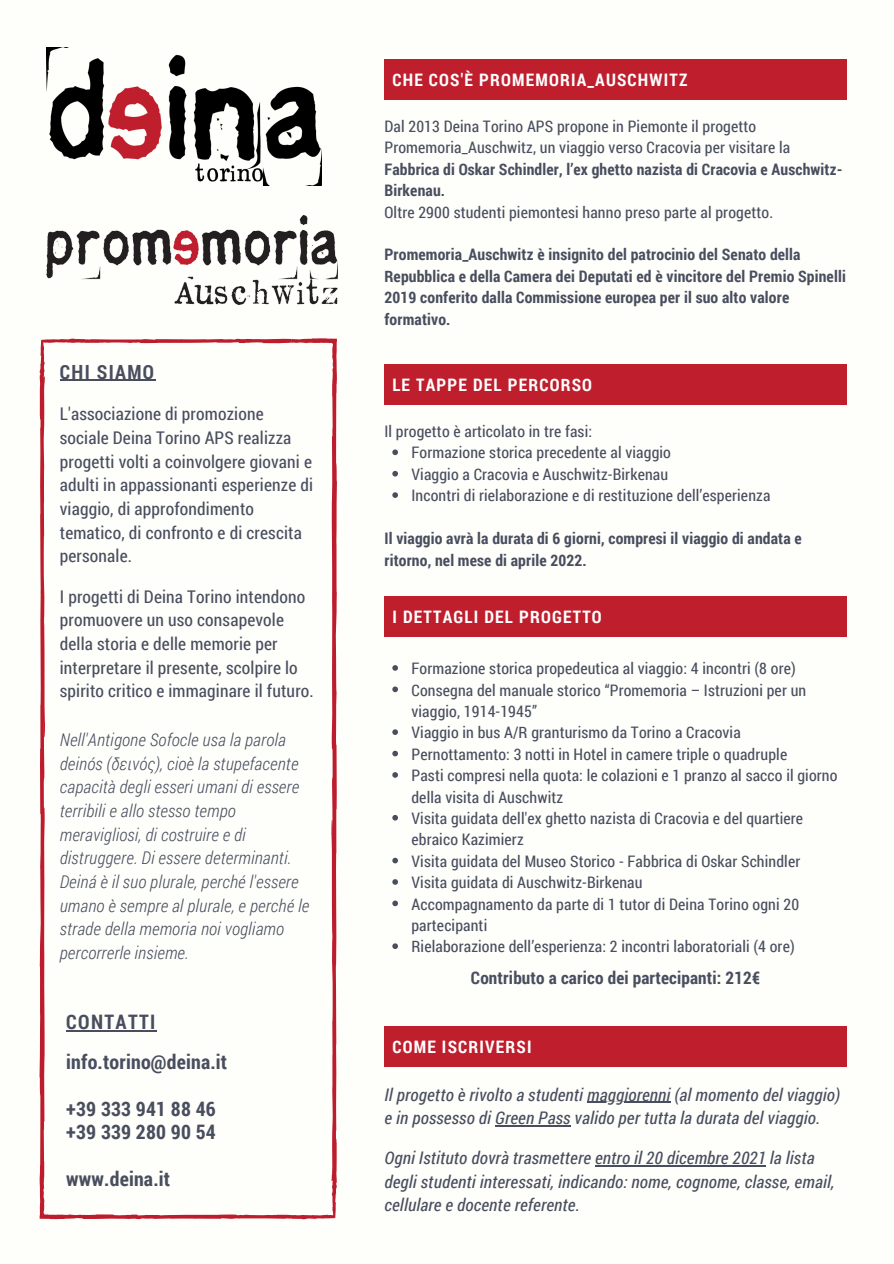
<style>
.page{position:relative;width:894px;height:1264px;background:#fff}
.page>*{position:absolute;margin:0;border:0;box-sizing:border-box;transform-origin:0 0}
.t1{font:700 19.95px "Roboto Condensed";letter-spacing:.01em;color:#494e5f}
.t2{font:700 19.95px "Roboto Condensed";letter-spacing:.07em;color:#494e5f}
.t3{font:700 19.5px "Roboto Condensed";letter-spacing:.07em;color:#494e5f}
.t4{font:17.55px/23.7px "Roboto Condensed";letter-spacing:.01em;color:#494e5f}
.t5{font:italic 300 17.55px/23.7px "Roboto Condensed";letter-spacing:.01em;color:#494e5f}
.t6{font:italic 17.4px/23.7px "Roboto Condensed";letter-spacing:.01em;color:#494e5f}
.t7{font:700 17.4px "Roboto Condensed";letter-spacing:.01em;color:#494e5f}
.t8{font:700 17.25px "Roboto Condensed";letter-spacing:.07em;color:#fff}
.t9{font:15.9px/21.5px "Roboto Condensed";letter-spacing:.01em;color:#494e5f}
.t10{font:700 15.9px/21.5px "Roboto Condensed";letter-spacing:.01em;color:#494e5f}
</style>
<div class="page">
<div style="left:0;top:0;width:893px;height:1263px;background:#fefefa"></div>
<div style="left:384px;top:60px;width:462px;height:40px;background:#bf1e2d"></div>
<img style="left:46px;top:216px;width:291px;height:89px">
<svg style="left:39px;top:338px;width:298px;height:881px"></svg>
<div style="left:384px;top:596px;width:462px;height:41px;background:#bf1e2d"></div>
<div style="left:384px;top:364px;width:462px;height:40px;background:#bf1e2d"></div>
<div style="left:384px;top:1026px;width:462px;height:40px;background:#bf1e2d"></div>
<hr style="left:60px;top:379px;width:95px;height:2px;background:#494e5f">
<svg style="left:392px;top:665px;width:6px;height:5px"></svg>
<svg style="left:392px;top:686px;width:6px;height:6px"></svg>
<svg style="left:392px;top:729px;width:6px;height:6px"></svg>
<svg style="left:392px;top:750px;width:6px;height:6px"></svg>
<svg style="left:392px;top:772px;width:6px;height:5px"></svg>
<svg style="left:392px;top:815px;width:6px;height:5px"></svg>
<svg style="left:392px;top:857px;width:6px;height:6px"></svg>
<svg style="left:392px;top:879px;width:6px;height:5px"></svg>
<svg style="left:392px;top:900px;width:6px;height:6px"></svg>
<svg style="left:392px;top:943px;width:6px;height:6px"></svg>
<svg style="left:392px;top:449px;width:6px;height:6px"></svg>
<svg style="left:392px;top:471px;width:6px;height:5px"></svg>
<svg style="left:392px;top:492px;width:6px;height:6px"></svg>
<hr style="left:587px;top:1101px;width:83px;height:1px;background:#494e5f">
<hr style="left:495px;top:1125px;width:75px;height:1px;background:#494e5f">
<hr style="left:595px;top:1164px;width:170px;height:2px;background:#494e5f">
<hr style="left:66px;top:1030px;width:91px;height:1px;background:#494e5f">
<img style="left:46px;top:48px;width:275px;height:137px">
<p class="t3" style="left:60px;top:358px;width:96px">CHI SIAMO</p>
<p class="t4" style="left:60px;top:401px;width:255px">L'associazione di promozione sociale Deina Torino APS realizza progetti volti a coinvolgere giovani e adulti in appassionanti esperienze di viaggio, di approfondimento tematico, di confronto e di crescita personale.</p>
<p class="t4" style="left:60px;top:584px;width:255px">I progetti di Deina Torino intendono promuovere un uso consapevole della storia e delle memorie per interpretare il presente, scolpire lo spirito critico e immaginare il futuro.</p>
<p class="t5" style="left:60px;top:727px;width:251px">Nell'Antigone Sofocle usa la parola deinós (δεινός), cioè la stupefacente capacità degli esseri umani di essere terribili e allo stesso tempo meravigliosi, di costruire e di distruggere. Di essere determinanti.<br>Deiná è il suo plurale, perché l'essere umano è sempre al plurale, e perché le strade della memoria noi vogliamo percorrerle insieme.</p>
<p class="t2" style="left:66px;top:1008px;width:91px">CONTATTI</p>
<p class="t1" style="left:66px;top:1047px;width:162px">info.torino@deina.it</p>
<p class="t1" style="left:66px;top:1094px;width:151px">+39 333 941 88 46</p>
<p class="t1" style="left:66px;top:1118px;width:151px">+39 339 280 90 54</p>
<p class="t1" style="left:66px;top:1165px;width:105px">www.deina.it</p>
<p class="t8" style="left:392px;top:68px;width:296px">CHE COS'È PROMEMORIA_AUSCHWITZ</p>
<p class="t9" style="left:384px;top:115px;width:407px">Dal 2013 Deina Torino APS propone in Piemonte il progetto<br>Promemoria_Auschwitz, un viaggio verso Cracovia per visitare la</p>
<p class="t10" style="left:384px;top:158px;width:459px">Fabbrica di Oskar Schindler, l’ex ghetto nazista di Cracovia e Auschwitz-<br>Birkenau.</p>
<p class="t9" style="left:384px;top:201px;width:390px">Oltre 2900 studenti piemontesi hanno preso parte al progetto.</p>
<p class="t10" style="left:384px;top:243px;width:463px">Promemoria_Auschwitz è insignito del patrocinio del Senato della Repubblica e della Camera dei Deputati ed è vincitore del Premio Spinelli 2019 conferito dalla Commissione europea per il suo alto valore formativo.</p>
<p class="t8" style="left:392px;top:372px;width:201px">LE TAPPE DEL PERCORSO</p>
<p class="t9" style="left:384px;top:420px;width:209px">Il progetto è articolato in tre fasi:</p>
<p class="t9" style="left:411px;top:441px;width:261px">Formazione storica precedente al viaggio</p>
<p class="t9" style="left:411px;top:463px;width:258px">Viaggio a Cracovia e Auschwitz-Birkenau</p>
<p class="t9" style="left:411px;top:484px;width:360px">Incontri di rielaborazione e di restituzione dell’esperienza</p>
<p class="t10" style="left:384px;top:527px;width:418px">Il viaggio avrà la durata di 6 giorni, compresi il viaggio di andata e ritorno, nel mese di aprile 2022.</p>
<p class="t8" style="left:392px;top:605px;width:211px">I DETTAGLI DEL PROGETTO</p>
<p class="t9" style="left:411px;top:657px;width:386px">Formazione storica propedeutica al viaggio: 4 incontri (8 ore)</p>
<p class="t9" style="left:411px;top:678px;width:396px">Consegna del manuale storico “Promemoria – Istruzioni per un viaggio, 1914-1945”</p>
<p class="t9" style="left:411px;top:721px;width:331px">Viaggio in bus A/R granturismo da Torino a Cracovia</p>
<p class="t9" style="left:411px;top:742px;width:377px">Pernottamento: 3 notti in Hotel in camere triple o quadruple</p>
<p class="t9" style="left:411px;top:764px;width:427px">Pasti compresi nella quota: le colazioni e 1 pranzo al sacco il giorno della visita di Auschwitz</p>
<p class="t9" style="left:411px;top:807px;width:393px">Visita guidata dell'ex ghetto nazista di Cracovia e del quartiere ebraico Kazimierz</p>
<p class="t9" style="left:411px;top:849px;width:390px">Visita guidata del Museo Storico - Fabbrica di Oskar Schindler</p>
<p class="t9" style="left:411px;top:871px;width:232px">Visita guidata di Auschwitz-Birkenau</p>
<p class="t9" style="left:411px;top:892px;width:389px">Accompagnamento da parte di 1 tutor di Deina Torino ogni 20 partecipanti</p>
<p class="t9" style="left:411px;top:935px;width:384px">Rielaborazione dell’esperienza: 2 incontri laboratoriali (4 ore)</p>
<p class="t7" style="left:471px;top:965px;width:291px">Contributo a carico dei partecipanti: 212€</p>
<p class="t8" style="left:392px;top:1034px;width:141px">COME ISCRIVERSI</p>
<p class="t6" style="left:384px;top:1082px;width:457px">Il progetto è rivolto a studenti maggiorenni (al momento del viaggio) e in possesso di Green Pass valido per tutta la durata del viaggio.</p>
<p class="t6" style="left:384px;top:1145px;width:451px">Ogni Istituto dovrà trasmettere entro il 20 dicembre 2021 la lista degli studenti interessati, indicando: nome, cognome, classe, email, cellulare e docente referente.</p>
</div>
